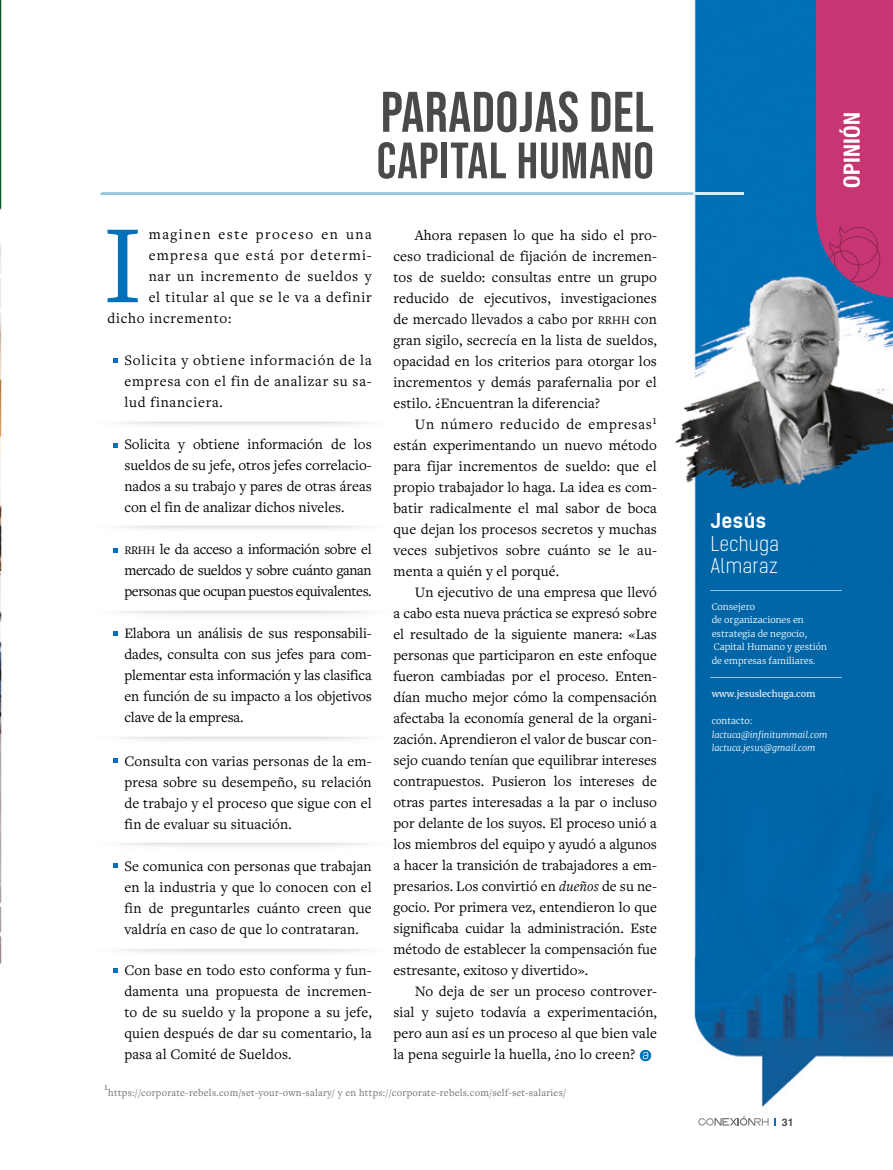
<style>
.page{position:relative;width:893px;height:1170px;background:#fff}
.page>*{position:absolute;margin:0;border:0;box-sizing:border-box;transform-origin:0 0}
.t1{font:115.8px "Freight Text Pro";color:#0070ba}
.t2{font:57px "Bebas Neue";letter-spacing:.01em;color:#4a4a49}
.t3{font:51px "Bebas Neue";letter-spacing:.02em;color:#4a4a49}
.t4{font:700 condensed 22.5px "Helvetica Neue";letter-spacing:.01em;color:#fff}
.t5{font:300 19.5px/22.5px "Kelson Sans BG";letter-spacing:.03em;color:#fff}
.t6{font:700 19.5px "Kelson Sans BG";letter-spacing:.03em;color:#fff}
.t7{font:15px/21px "Freight Text Pro";letter-spacing:.01em;color:#000;text-align:justify}
.t8{font:15px "Freight Text Pro";letter-spacing:.05em;color:#000}
.t9{font:15px "Freight Text Pro";letter-spacing:.08em;color:#000}
.t10{font:15px "Freight Text Pro";letter-spacing:.1em;color:#000}
.t11{font:10.5px "Freight Text Pro";letter-spacing:.025em;color:#706f6f}
.t12{font:700 10.5px "Helvetica LT Std";color:#4a4a49}
.t13{font:300 9px/13.5px "Merriweather";color:#fff}
.t14{font:italic 300 9px/13.5px "Merriweather";color:#fff}
.t15{font:9px "Merriweather";color:#fff}
.s1{font-size:12px}
.s2{font-style:italic}
</style>
<div class="page">
<img style="left:0;top:0;width:893px;height:1126px">
<svg style="left:100px;top:192px;width:594px;height:3px;background:#9cc6dd"></svg>
<hr style="left:694px;top:192px;width:50px;height:3px;background:#d4edfc">
<svg style="left:816px;top:0;width:77px;height:298px;background:#b93a76"></svg>
<hr style="left:711px;top:676px;width:131px;height:1px;background:#93c1da">
<hr style="left:711px;top:590px;width:131px;height:1px;background:#93c1da">
<svg style="left:640px;top:1049px;width:11px;height:12px"></svg>
<svg style="left:643px;top:1051px;width:5px;height:7px"></svg>
<svg style="left:114px;top:358px;width:4px;height:4px"></svg>
<svg style="left:114px;top:443px;width:4px;height:4px"></svg>
<svg style="left:114px;top:549px;width:4px;height:4px"></svg>
<svg style="left:114px;top:631px;width:4px;height:4px"></svg>
<svg style="left:114px;top:758px;width:4px;height:4px"></svg>
<svg style="left:114px;top:863px;width:4px;height:4px"></svg>
<svg style="left:114px;top:967px;width:4px;height:5px"></svg>
<svg style="left:698px;top:1116px;width:71px;height:9px"></svg>
<h2 class="t2" style="left:381px;top:80px;width:275px">PARADOJAS DEL</h2>
<h3 class="t3" style="left:377px;top:132px;width:279px">CAPITAL HUMANO</h3>
<h1 class="t1" style="left:102px;top:189px;width:42px">I</h1>
<p class="t10" style="left:149px;top:224px;width:225px">maginen este proceso en una</p>
<p class="t9" style="left:149px;top:245px;width:225px">empresa que está por determi-</p>
<p class="t8" style="left:149px;top:266px;width:225px">nar un incremento de sueldos y</p>
<p class="t8" style="left:149px;top:287px;width:225px">el titular al que se le va a definir</p>
<p class="t8" style="left:107px;top:308px;width:126px">dicho incremento:</p>
<p class="t7" style="left:124px;top:349px;width:249px">Solicita y obtiene información de la empresa con el fin de analizar su sa&shy;lud financiera.</p>
<p class="t7" style="left:124px;top:433px;width:249px">Solicita y obtiene información de los sueldos de su jefe, otros jefes correlacio&shy;nados a su trabajo y pares de otras áreas con el fin de analizar dichos niveles.</p>
<p class="t7" style="left:124px;top:538px;width:249px"><span class="s1">RRHH</span> le da acceso a información sobre el mercado de sueldos y sobre cuánto ganan personas que ocupan puestos equivalentes.</p>
<p class="t7" style="left:124px;top:622px;width:249px">Elabora un análisis de sus responsabili&shy;dades, consulta con sus jefes para com&shy;plementar esta información y las clasifica en función de su impacto a los objetivos clave de la empresa.</p>
<p class="t7" style="left:124px;top:750px;width:249px">Consulta con varias personas de la em&shy;presa sobre su desempeño, su relación de trabajo y el proceso que sigue con el fin de evaluar su situación.</p>
<p class="t7" style="left:124px;top:855px;width:249px">Se comunica con personas que trabajan en la industria y que lo conocen con el fin de preguntarles cuánto creen que valdría en caso de que lo contrataran.</p>
<p class="t7" style="left:124px;top:958px;width:249px">Con base en todo esto conforma y fun&shy;damenta una propuesta de incremen&shy;to de su sueldo y la propone a su jefe, quien después de dar su comentario, la pasa al Comité de Sueldos.</p>
<p class="t7" style="left:393px;top:224px;width:265px;text-indent:21px">Ahora repasen lo que ha sido el pro&shy;ceso tradicional de fijación de incremen&shy;tos de sueldo: consultas entre un grupo reducido de ejecutivos, investigaciones de mercado llevados a cabo por <span class="s1">RRHH</span> con gran sigilo, secrecía en la lista de sueldos, opacidad en los criterios para otorgar los incrementos y demás parafernalia por el estilo. ¿Encuentran la diferencia?</p>
<p class="t7" style="left:393px;top:413px;width:265px;text-indent:21px">Un número reducido de empresas<sup>1 </sup>están experimentando un nuevo método para fijar incrementos de sueldo: que el propio trabajador lo haga. La idea es com&shy;batir radicalmente el mal sabor de boca que dejan los procesos secretos y muchas veces subjetivos sobre cuánto se le au&shy;menta a quién y el porqué.</p>
<p class="t7" style="left:393px;top:581px;width:265px;text-indent:21px">Un ejecutivo de una empresa que llevó a cabo esta nueva práctica se expresó sobre el resultado de la siguiente manera: «Las personas que participaron en este enfoque fueron cambiadas por el proceso. Enten&shy;dían mucho mejor cómo la compensación afectaba la economía general de la organi&shy;zación. Aprendieron el valor de buscar con&shy;sejo cuando tenían que equilibrar intereses contrapuestos. Pusieron los intereses de otras partes interesadas a la par o incluso por delante de los suyos. El proceso unió a los miembros del equipo y ayudó a algunos a hacer la transición de trabajadores a em&shy;presarios. Los convirtió en <span class="s2">dueños</span> de su ne&shy;gocio. Por primera vez, entendieron lo que significaba cuidar la administración. Este método de establecer la compensación fue estresante, exitoso y divertido».</p>
<p class="t7" style="left:393px;top:980px;width:265px;text-indent:21px">No deja de ser un proceso controver&shy;sial y sujeto todavía a experimentación, pero aun así es un proceso al que bien vale la pena seguirle la huella, ¿no lo creen?</p>
<p class="t11" style="left:104px;top:1079px;width:5px">1</p>
<p class="t11" style="left:108px;top:1085px;width:459px">https://corporate-rebels.com/set-your-own-salary/ y en https://corporate-rebels.com/self-set-salaries/</p>
<h3 class="t4" style="left:833px;top:188px;width:77px;rotate:-90deg">OPINIÓN</h3>
<h3 class="t6" style="left:711px;top:509px;width:57px">Jesús</h3>
<h3 class="t5" style="left:711px;top:532px;width:70px">Lechuga<br>Almaraz</h3>
<p class="t13" style="left:712px;top:599px;width:117px">Consejero<br>de organizaciones en estrategia de negocio,<br>Capital Humano y gestión de empresas familiares.</p>
<p class="t15" style="left:712px;top:687px;width:105px">www.jesuslechuga.com</p>
<p class="t13" style="left:712px;top:713px;width:43px">contacto:</p>
<p class="t14" style="left:712px;top:727px;width:117px">lactuca@infinitummail.com lactuca.jesus@gmail.com</p>
<p class="t12" style="left:782px;top:1115px;width:13px">31</p>
</div>
